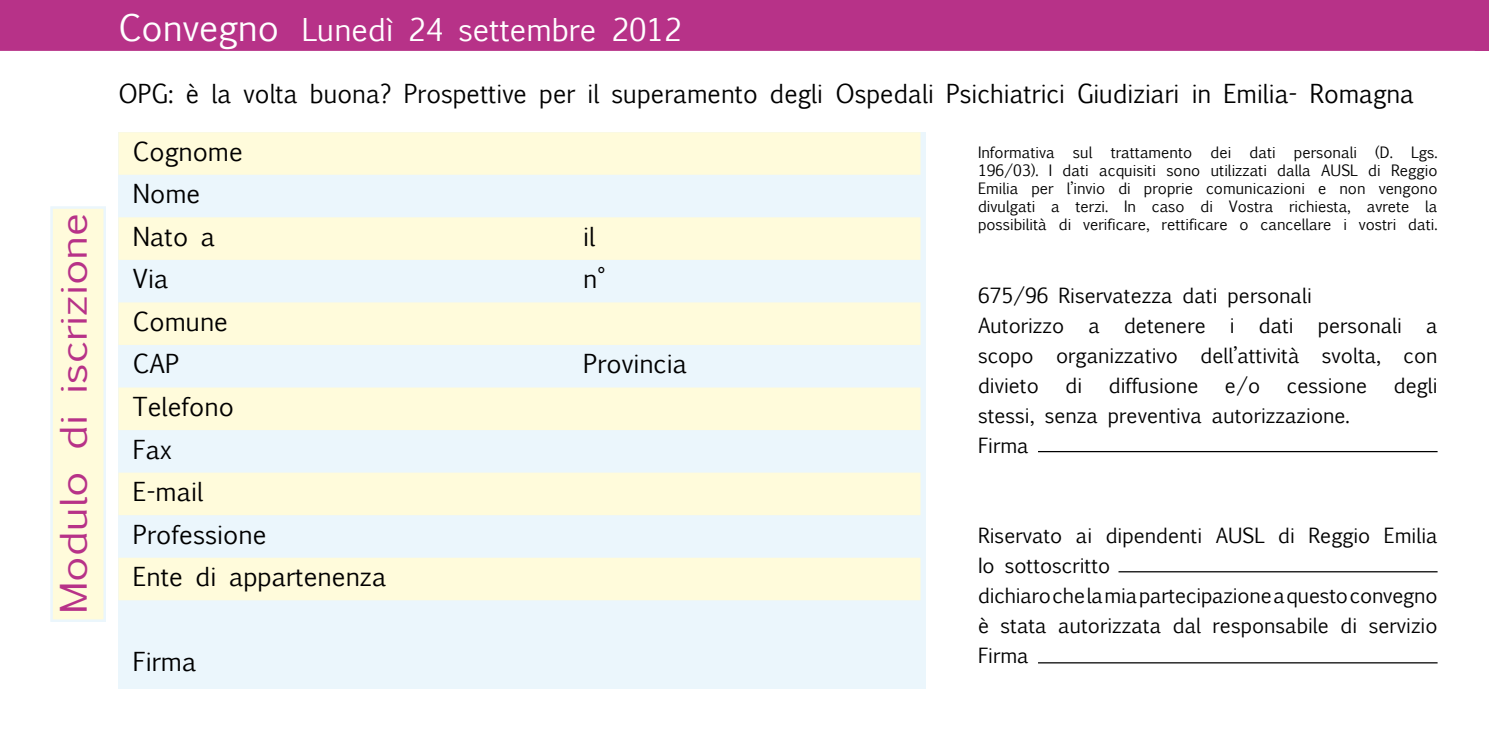
<style>
.page{position:relative;width:1489px;height:745px;background:#fff}
.page>*{position:absolute;margin:0;border:0;box-sizing:border-box;transform-origin:0 0}
.t1{font:35px "Euphemia UCAS";color:#b73288;scale:1.2 1}
.t2{font:30px "Euphemia UCAS";color:#fff}
.t3{font:25px/42.5px "Euphemia UCAS";color:#000}
.t4{font:20px/30px "Euphemia UCAS";color:#000}
.t5{font:15px/18px "Euphemia UCAS";color:#000;text-align:justify}
.s1{font-size:35px}
</style>
<div class="page">
<div style="left:0;top:0;width:1474px;height:51px;background:#b73288"></div>
<div style="left:118px;top:132px;width:807px;height:555px;background:#ebf6fc"></div>
<svg style="left:118px;top:132px;width:802px;height:468px;fill:#fffbdb"></svg>
<div style="left:50px;top:206px;width:56px;height:415px;background:#fffbdb;border:2px solid #ebf6fc"></div>
<hr style="left:1037px;top:450px;width:400px;height:2px;background:#000">
<hr style="left:1037px;top:661px;width:400px;height:2px;background:#000">
<hr style="left:1118px;top:570px;width:319px;height:2px;background:#000">
<svg style="left:1474px;top:0;width:14px;height:51px"></svg>
<h1 class="t1" style="left:49px;top:614px;width:336px;rotate:-90deg">Modulo di iscrizione</h1>
<h2 class="t2" style="left:118px;top:8px;width:564px"><span class="s1">Convegno</span> Lunedì 24 settembre 2012</h2>
<p class="t3" style="left:118px;top:72px;width:1297px">OPG: è la volta buona? Prospettive per il superamento degli Ospedali Psichiatrici Giudiziari in Emilia- Romagna</p>
<p class="t3" style="left:133px;top:130px;width:111px">Cognome<br>Nome<br>Nato a</p>
<p class="t3" style="left:583px;top:215px;width:14px">il</p>
<p class="t3" style="left:133px;top:257px;width:37px">Via</p>
<p class="t3" style="left:583px;top:257px;width:24px">n°</p>
<p class="t3" style="left:133px;top:300px;width:97px">Comune<br>CAP</p>
<p class="t3" style="left:583px;top:342px;width:105px">Provincia</p>
<p class="t3" style="left:133px;top:385px;width:255px">Telefono<br>Fax<br>E-mail<br>Professione<br>Ente di appartenenza</p>
<p class="t3" style="left:133px;top:640px;width:65px">Firma</p>
<p class="t5" style="left:977px;top:144px;width:461px">Informativa sul trattamento dei dati personali (D. Lgs.<br>196/03). I dati acquisiti sono utilizzati dalla AUSL di Reggio Emilia per l’invio di proprie comunicazioni e non vengono divulgati a terzi. In caso di Vostra richiesta, avrete la possibilità di verificare, rettificare o cancellare i vostri dati.</p>
<p class="t4" style="left:977px;top:280px;width:461px">675/96 Riservatezza dati personali<br>Autorizzo a detenere i dati personali a scopo organizzativo dell’attività svolta, con divieto</p>
<p class="t4" style="left:1065px;top:370px;width:18px">di</p>
<p class="t4" style="left:1108px;top:370px;width:91px">diffusione</p>
<p class="t4" style="left:1224px;top:370px;width:37px">e/o</p>
<p class="t4" style="left:1286px;top:370px;width:82px">cessione</p>
<p class="t4" style="left:1393px;top:370px;width:45px">degli</p>
<p class="t4" style="left:977px;top:400px;width:373px">stessi, senza preventiva autorizzazione.<br>Firma</p>
<p class="t4" style="left:977px;top:520px;width:461px">Riservato ai dipendenti AUSL di Reggio Emilia Io sottoscritto<br>dichiaro che la mia partecipazione a questo convegno è stata autorizzata dal responsabile di servizio Firma</p>
</div>
